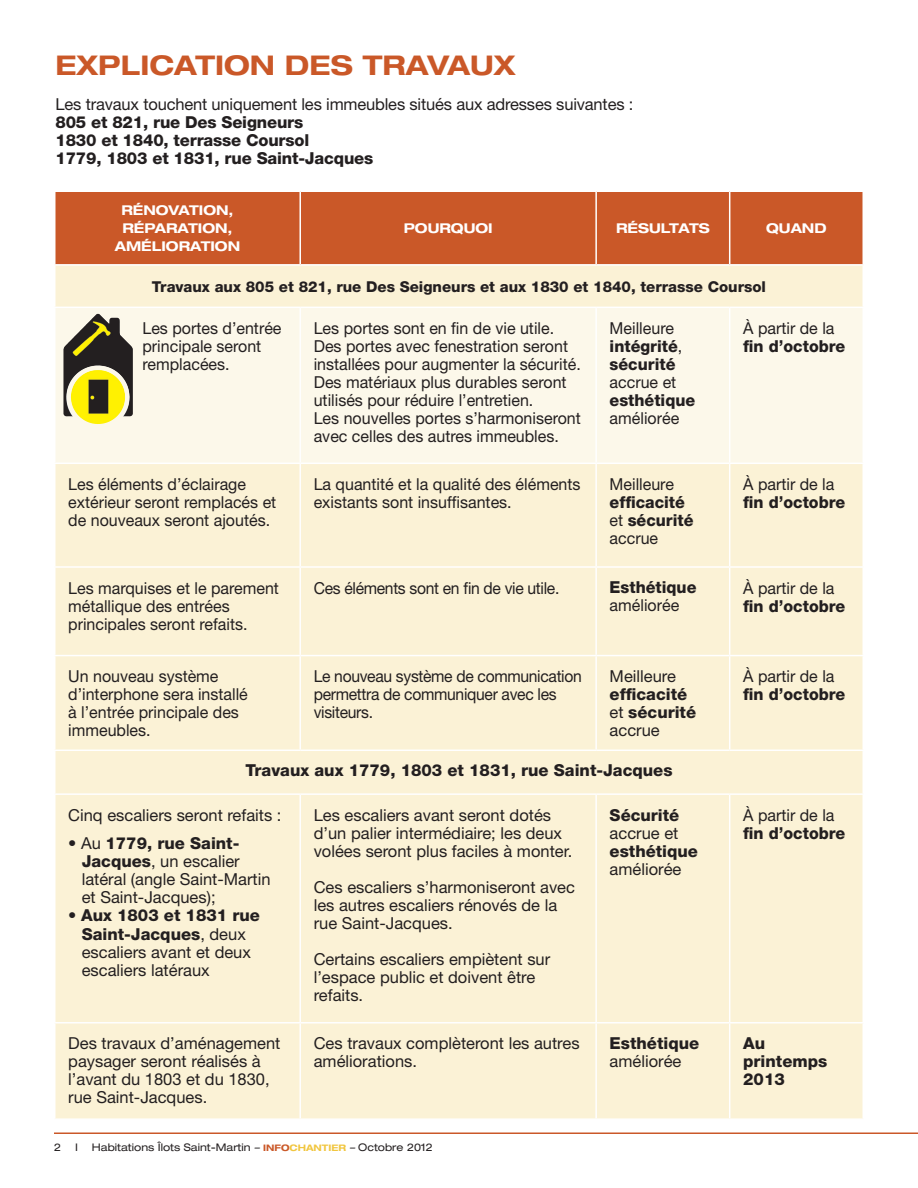
<style>
.page{position:relative;width:918px;height:1188px;background:#fff}
.page>*{position:absolute;margin:0;border:0;box-sizing:border-box;transform-origin:0 0}
.t1{font:700 expanded 27.15px "Helvetica Neue";color:#ca5828}
.t2{font:16.5px/18px "Helvetica Neue";color:#231f20}
.t3{font:800 16.5px/18px "Helvetica Neue";color:#231f20}
.t4{font:16.5px/18px "Helvetica Neue";letter-spacing:-.02em;color:#231f20;scale:.95 1}
.t5{font:800 15px "Helvetica Neue";color:#231f20}
.t6{font:700 expanded 13.5px/18px "Helvetica Neue";color:#fff}
.t7{font:expanded 10.5px "Helvetica Neue";color:#231f20}
.s1{font-weight:400}
.s2{font-weight:800}
.s3{font-style:italic}
.s4{font-weight:700;font-size:9px;color:#ca5828}
.s5{font-weight:700;font-size:9px;color:#f1c640}
</style>
<div class="page">
<hr style="left:54px;top:1132px;width:864px;height:2px;background:#ca5828">
<div style="left:56px;top:192px;width:806px;height:72px;background:#ca5828"></div>
<div style="left:56px;top:266px;width:806px;height:852px;background:#fbf2d6"></div>
<div style="left:56px;top:308px;width:806px;height:155px;background:#fcf8ea"></div>
<hr style="left:299px;top:192px;width:2px;height:72px;background:#fff">
<hr style="left:595px;top:192px;width:2px;height:72px;background:#fff">
<hr style="left:729px;top:192px;width:1px;height:72px;background:#fff">
<hr style="left:54px;top:307px;width:246px;height:1px;background:#fff">
<hr style="left:300px;top:307px;width:296px;height:1px;background:#fff">
<hr style="left:299px;top:308px;width:2px;height:155px;background:#fff">
<hr style="left:596px;top:307px;width:134px;height:1px;background:#fff">
<hr style="left:595px;top:308px;width:2px;height:155px;background:#fff">
<hr style="left:730px;top:307px;width:134px;height:1px;background:#fff">
<hr style="left:729px;top:308px;width:1px;height:155px;background:#fff">
<hr style="left:54px;top:463px;width:246px;height:1px;background:#fff">
<hr style="left:300px;top:463px;width:296px;height:1px;background:#fff">
<hr style="left:299px;top:464px;width:2px;height:102px;background:#fff">
<hr style="left:596px;top:463px;width:134px;height:1px;background:#fff">
<hr style="left:595px;top:464px;width:2px;height:102px;background:#fff">
<hr style="left:730px;top:463px;width:134px;height:1px;background:#fff">
<hr style="left:729px;top:464px;width:1px;height:102px;background:#fff">
<hr style="left:54px;top:655px;width:246px;height:1px;background:#fff">
<hr style="left:54px;top:750px;width:246px;height:1px;background:#fff">
<hr style="left:54px;top:793px;width:246px;height:2px;background:#fff">
<hr style="left:54px;top:1022px;width:246px;height:2px;background:#fff">
<hr style="left:299px;top:568px;width:2px;height:87px;background:#fff">
<hr style="left:300px;top:655px;width:296px;height:1px;background:#fff">
<hr style="left:299px;top:656px;width:2px;height:94px;background:#fff">
<hr style="left:300px;top:750px;width:296px;height:1px;background:#fff">
<hr style="left:300px;top:793px;width:296px;height:2px;background:#fff">
<hr style="left:299px;top:795px;width:2px;height:227px;background:#fff">
<hr style="left:300px;top:1022px;width:296px;height:2px;background:#fff">
<hr style="left:299px;top:1024px;width:2px;height:94px;background:#fff">
<hr style="left:595px;top:568px;width:2px;height:87px;background:#fff">
<hr style="left:729px;top:568px;width:1px;height:87px;background:#fff">
<hr style="left:596px;top:655px;width:134px;height:1px;background:#fff">
<hr style="left:595px;top:656px;width:2px;height:94px;background:#fff">
<hr style="left:730px;top:655px;width:134px;height:1px;background:#fff">
<hr style="left:729px;top:656px;width:1px;height:94px;background:#fff">
<hr style="left:596px;top:750px;width:134px;height:1px;background:#fff">
<hr style="left:730px;top:750px;width:134px;height:1px;background:#fff">
<hr style="left:596px;top:793px;width:134px;height:2px;background:#fff">
<hr style="left:595px;top:795px;width:2px;height:227px;background:#fff">
<hr style="left:730px;top:793px;width:134px;height:2px;background:#fff">
<hr style="left:729px;top:795px;width:1px;height:227px;background:#fff">
<hr style="left:596px;top:1022px;width:134px;height:2px;background:#fff">
<hr style="left:595px;top:1024px;width:2px;height:94px;background:#fff">
<hr style="left:730px;top:1022px;width:134px;height:2px;background:#fff">
<hr style="left:729px;top:1024px;width:1px;height:94px;background:#fff">
<hr style="left:54px;top:566px;width:246px;height:2px;background:#fff">
<hr style="left:300px;top:566px;width:296px;height:2px;background:#fff">
<hr style="left:596px;top:566px;width:134px;height:2px;background:#fff">
<hr style="left:730px;top:566px;width:134px;height:2px;background:#fff">
<img style="left:63px;top:314px;width:35px;height:102px">
<h1 class="t1" style="left:56px;top:49px;width:117px">EXPLICAT</h1>
<h1 class="t1" style="left:215px;top:49px;width:35px">ION</h1>
<h1 class="t1" style="left:285px;top:49px;width:102px">DES TRA</h1>
<h1 class="t1" style="left:427px;top:49px;width:90px">VAUX</h1>
<p class="t2" style="left:56px;top:94px;width:579px">Les travaux touchent uniquement les immeubles situés aux adresses suivantes :</p>
<p class="t3" style="left:56px;top:113px;width:319px">805 et 821, rue Des Seigneurs<br>1830 et 1840, terrasse Coursol<br>1779, 1803 et 1831, rue Saint-Jacques</p>
<p class="t6" style="left:121px;top:201px;width:114px">RÉNOVATION ,<br>RÉPARAT</p>
<p class="t6" style="left:404px;top:219px;width:90px">POURQUOI</p>
<p class="t6" style="left:616px;top:219px;width:95px">RÉ SULTATS</p>
<p class="t6" style="left:766px;top:219px;width:62px">QUAN D</p>
<p class="t6" style="left:198px;top:219px;width:36px">ION ,</p>
<p class="t6" style="left:115px;top:237px;width:64px">AMÉLIORAT</p>
<p class="t6" style="left:211px;top:237px;width:18px">ION</p>
<p class="t5" style="left:152px;top:278px;width:616px">Travaux aux 805 et 821, rue Des Seigneurs et aux 1830 et 1840, terrasse Coursol</p>
<p class="t2" style="left:142px;top:319px;width:141px">Les portes d’entrée principale seront remplacées.</p>
<p class="t2" style="left:314px;top:319px;width:269px">Les portes sont en fin de vie utile.<br>Des portes avec fenestration seront installées pour augmenter la sécurité.<br>Des matériaux plus durables seront utilisés pour réduire l’entretien.<br>Les nouvelles portes s’harmoniseront avec celles des autres immeubles.</p>
<p class="t3" style="left:610px;top:319px;width:74px"><span class="s1">Meilleure </span>intégrité<span class="s1">, </span>sécurité</p>
<p class="t2" style="left:743px;top:319px;width:93px">À partir de la</p>
<p class="t3" style="left:743px;top:337px;width:103px">fin d’octobre</p>
<p class="t2" style="left:610px;top:373px;width:68px">accrue et</p>
<p class="t3" style="left:610px;top:391px;width:87px">esthétique</p>
<p class="t2" style="left:610px;top:409px;width:71px">améliorée</p>
<p class="t2" style="left:68px;top:475px;width:210px">Les éléments d’éclairage extérieur seront remplacés et de nouveaux seront ajoutés.</p>
<p class="t2" style="left:314px;top:475px;width:268px">La quantité et la qualité des éléments existants sont insuffisantes.</p>
<p class="t2" style="left:610px;top:475px;width:66px">Meilleure</p>
<p class="t3" style="left:610px;top:493px;width:85px">efficacité <span class="s1">et</span> sécurité <span class="s1">accrue</span></p>
<p class="t2" style="left:68px;top:578px;width:212px">Les marquises et le parement métallique des entrées principales seront refaits.</p>
<p class="t4" style="left:314px;top:578px;width:260px">Ces éléments sont en fin de vie utile.</p>
<p class="t3" style="left:610px;top:578px;width:88px">Esthétique</p>
<p class="t2" style="left:610px;top:596px;width:71px">améliorée</p>
<p class="t2" style="left:68px;top:667px;width:181px">Un nouveau système d’interphone sera installé à l’entrée principale des immeubles.</p>
<p class="t4" style="left:314px;top:667px;width:284px">Le nouveau système de communication permettra de communiquer avec les visiteurs.</p>
<p class="t2" style="left:610px;top:667px;width:68px">Meilleure</p>
<p class="t3" style="left:610px;top:685px;width:88px">efficacité <span class="s1">et</span> sécurité <span class="s1">accrue</span></p>
<p class="t3" style="left:245px;top:761px;width:429px">Travaux aux 1779, 1803 et 1831, rue Saint-Jacques</p>
<p class="t2" style="left:68px;top:806px;width:215px">Cinq escaliers seront refaits :</p>
<p class="t2" style="left:82px;top:834px;width:190px;text-indent:-13px">• Au <span class="s2">1779, rue Saint-<br>Jacques</span>, un escalier latéral (angle Saint-Martin et Saint-Jacques);</p>
<p class="t2" style="left:82px;top:906px;width:180px;text-indent:-13px">• <span class="s2">Aux 1803 et 1831 rue<br>Saint-Jacques</span>, deux escaliers avant et deux escaliers latéraux</p>
<p class="t2" style="left:314px;top:806px;width:260px">Les escaliers avant seront dotés d’un palier intermédiaire; les deux volées seront plus faciles à monter.</p>
<p class="t2" style="left:314px;top:878px;width:263px">Ces escaliers s’harmoniseront avec les autres escaliers rénovés de la rue Saint-Jacques.</p>
<p class="t2" style="left:314px;top:950px;width:238px">Certains escaliers empiètent sur l’espace public et doivent être refaits.</p>
<p class="t3" style="left:610px;top:806px;width:71px">Sécurité</p>
<p class="t2" style="left:610px;top:824px;width:70px">accrue et</p>
<p class="t3" style="left:610px;top:842px;width:90px">esthétique</p>
<p class="t2" style="left:610px;top:860px;width:73px">améliorée</p>
<p class="t2" style="left:68px;top:1034px;width:214px">Des travaux d’aménagement paysager seront réalisés à l’avant du 1803 et du 1830, rue Saint-Jacques.</p>
<p class="t2" style="left:314px;top:1034px;width:267px">Ces travaux complèteront les autres améliorations.</p>
<p class="t3" style="left:610px;top:1034px;width:91px">Esthétique</p>
<p class="t2" style="left:610px;top:1052px;width:73px">améliorée</p>
<p class="t7" style="left:54px;top:1141px;width:9px">2</p>
<p class="t7" style="left:75px;top:1141px;width:4px">I</p>
<p class="t7" style="left:92px;top:1141px;width:342px">Habitations Îlots Saint-Martin <span class="s3">–</span> <span class="s4">INFO</span><span class="s5">CHANTIER</span> <span class="s3">–</span> Octobre 2012</p>
<p class="t2" style="left:743px;top:475px;width:93px">À partir de la</p>
<p class="t3" style="left:743px;top:493px;width:103px">fin d’octobre</p>
<p class="t2" style="left:743px;top:578px;width:93px">À partir de la</p>
<p class="t3" style="left:743px;top:597px;width:103px">fin d’octobre</p>
<p class="t2" style="left:743px;top:667px;width:93px">À partir de la</p>
<p class="t3" style="left:743px;top:685px;width:103px">fin d’octobre</p>
<p class="t2" style="left:743px;top:806px;width:93px">À partir de la</p>
<p class="t3" style="left:743px;top:824px;width:103px">fin d’octobre</p>
<p class="t3" style="left:743px;top:1034px;width:86px">Au printemps<br>2013</p>
</div>
